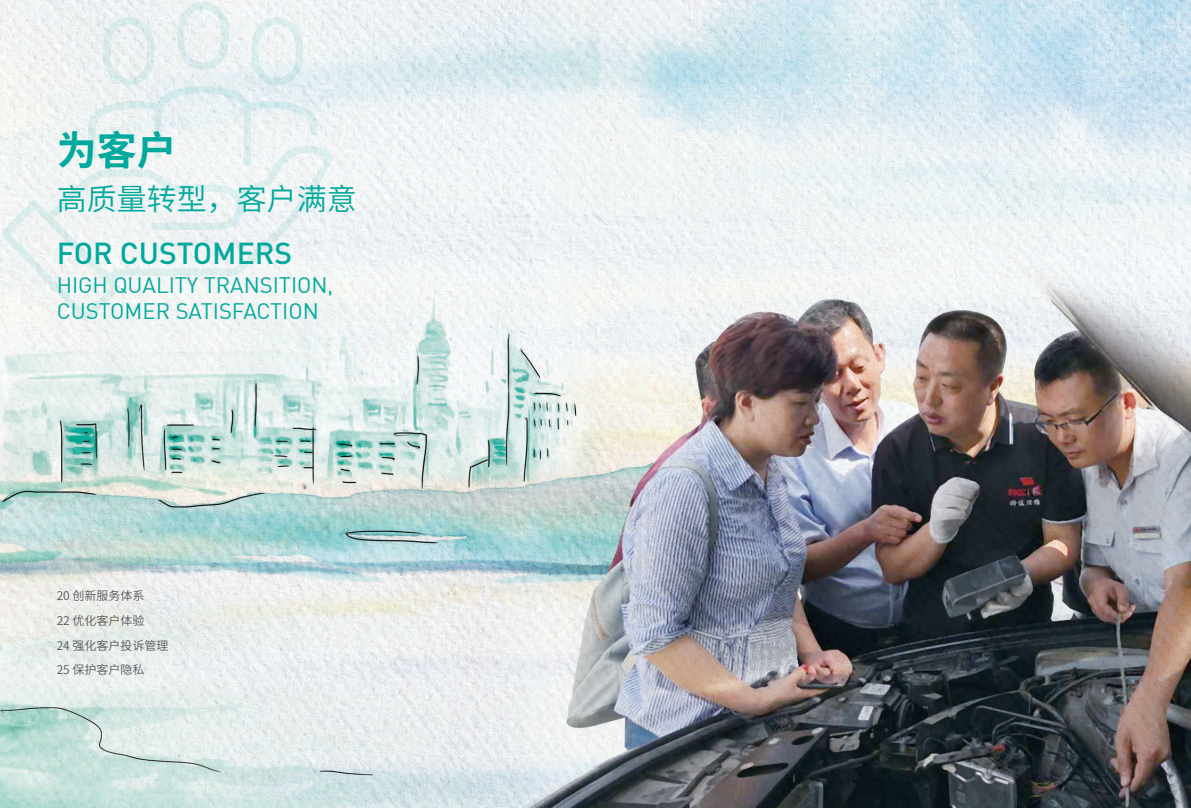
<style>
.page{position:relative;width:1191px;height:808px;background:#fff}
.page>*{position:absolute;margin:0;border:0;box-sizing:border-box;transform-origin:0 0}
.t1{font:700 40px "Source Han Sans CN";color:#00a99e}
.t2{font:500 30px/53.3px "DIN";color:#00a99e}
.t3{font:22px/26.4px "DIN";color:#00a99e}
.t4{font:12px/24.7px "Source Han Sans CN";color:#57585a}
.s1{font-family:"Source Han Sans CN";font-weight:400}
</style>
<div class="page">
<img style="left:0;top:0;width:1191px;height:808px">
<svg style="left:0;top:1px;width:334px;height:321px"></svg>
<p class="t1" style="left:57px;top:128px;width:121px">为客户</p>
<p class="t2" style="left:57px;top:172px;width:301px"><span class="s1">高质量转型，客户满意<br></span>FOR CUSTOMERS</p>
<p class="t3" style="left:57px;top:271px;width:278px">HIGH QUALITY TRANSITION,<br>CUSTOMER SATISFACTION</p>
<p class="t4" style="left:57px;top:584px;width:113px">20 创新服务体系<br>22 优化客户体验<br>24 强化客户投诉管理<br>25 保护客户隐私</p>
</div>
